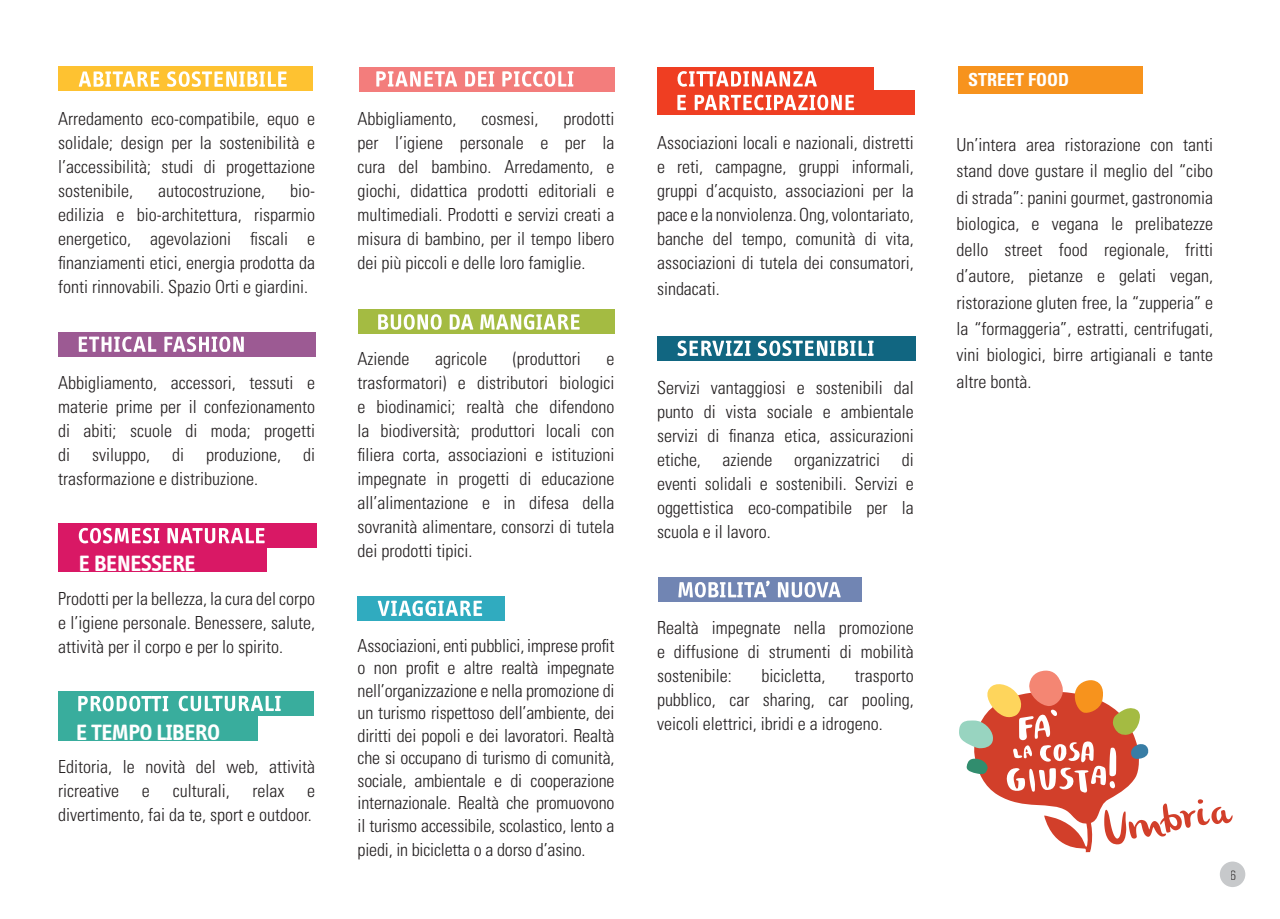
<style>
.page{position:relative;width:1280px;height:919px;background:#fff}
.page>*{position:absolute;margin:0;border:0;box-sizing:border-box;transform-origin:0 0}
.t1{font:700 22.8px "Info";color:#fff}
.paragrafo{font:300 condensed 18px/24px "Univers";color:#231f20;text-align:justify}
.t2{font:700 condensed 18px "Univers";color:#fff}
.t3{font:300 condensed 13.5px "Univers";color:#231f20}
</style>
<div class="page">
<div style="left:1220px;top:861px;width:25px;height:26px;background:#c7c9cb;border-radius:50%"></div>
<div style="left:58px;top:67px;width:254px;height:24px;background:#fec231"></div>
<svg style="left:79px;top:71px;width:80px;height:16px"></svg>
<svg style="left:167px;top:71px;width:120px;height:16px"></svg>
<div style="left:358px;top:309px;width:256px;height:25px;background:#a4bb42"></div>
<svg style="left:378px;top:314px;width:64px;height:16px"></svg>
<svg style="left:450px;top:314px;width:23px;height:15px"></svg>
<svg style="left:480px;top:314px;width:100px;height:16px"></svg>
<div style="left:58px;top:332px;width:258px;height:24px;background:#9c5a93"></div>
<svg style="left:79px;top:336px;width:77px;height:16px"></svg>
<svg style="left:164px;top:336px;width:80px;height:16px"></svg>
<div style="left:359px;top:67px;width:255px;height:24px;background:#f37d7c"></div>
<svg style="left:376px;top:71px;width:81px;height:15px"></svg>
<svg style="left:465px;top:71px;width:29px;height:15px"></svg>
<svg style="left:502px;top:71px;width:71px;height:16px"></svg>
<div style="left:658px;top:577px;width:203px;height:25px;background:#7185b3"></div>
<svg style="left:678px;top:580px;width:92px;height:17px"></svg>
<svg style="left:778px;top:582px;width:63px;height:15px"></svg>
<div style="left:657px;top:67px;width:217px;height:24px;background:#ef3e22"></div>
<svg style="left:677px;top:71px;width:140px;height:16px"></svg>
<div style="left:657px;top:90px;width:257px;height:25px;background:#ef3e22"></div>
<svg style="left:677px;top:95px;width:9px;height:15px"></svg>
<svg style="left:695px;top:95px;width:159px;height:15px"></svg>
<div style="left:657px;top:336px;width:258px;height:25px;background:#116681"></div>
<svg style="left:677px;top:340px;width:73px;height:16px"></svg>
<svg style="left:758px;top:340px;width:116px;height:16px"></svg>
<div style="left:357px;top:596px;width:148px;height:24px;background:#30abbf"></div>
<svg style="left:378px;top:600px;width:104px;height:16px"></svg>
<div style="left:58px;top:691px;width:256px;height:25px;background:#39ad9d"></div>
<div style="left:58px;top:716px;width:199px;height:24px;background:#39ad9d"></div>
<svg style="left:78px;top:695px;width:90px;height:16px"></svg>
<svg style="left:179px;top:695px;width:102px;height:16px"></svg>
<div style="left:58px;top:523px;width:259px;height:25px;background:#d91865"></div>
<svg style="left:79px;top:528px;width:80px;height:15px"></svg>
<svg style="left:167px;top:528px;width:98px;height:15px"></svg>
<div style="left:58px;top:547px;width:208px;height:24px;background:#d91865"></div>
<div style="left:958px;top:67px;width:184px;height:27px;background:#f7931d"></div>
<svg style="left:959px;top:670px;width:273px;height:182px"></svg>
<p class="paragrafo" style="left:58px;top:106px;width:258px">Arredamento eco-compatibile, equo e solidale; design per la sostenibilità e l’accessibilità; studi di progettazione sostenibile,</p>
<p class="paragrafo" style="left:58px;top:178px;width:258px;text-indent:232px">bio&shy;edilizia e bio-architettura, risparmio energetico, agevolazioni fiscali e finanziamenti etici, energia prodotta da fonti rinnovabili. Spazio Orti e giardini.</p>
<p class="paragrafo" style="left:158px;top:178px;width:108px">autocostruzione,</p>
<p class="paragrafo" style="left:58px;top:370px;width:258px">Abbigliamento, accessori, tessuti e materie prime per il confezionamento di abiti; scuole di moda; progetti di sviluppo, di produzione, di trasformazione e distribuzione.</p>
<p class="t1" style="left:79px;top:550px;width:118px">E BENESSERE</p>
<p class="paragrafo" style="left:58px;top:586px;width:258px">Prodotti per la bellezza, la cura del corpo e l’igiene personale. Benessere, salute, attività per il corpo e per lo spirito.</p>
<p class="t1" style="left:76px;top:718px;width:145px">E TEMPO LIBERO</p>
<p class="paragrafo" style="left:58px;top:754px;width:258px">Editoria, le novità del web, attività ricreative</p>
<p class="paragrafo" style="left:142px;top:778px;width:9px">e</p>
<p class="paragrafo" style="left:173px;top:778px;width:58px">culturali,</p>
<p class="paragrafo" style="left:252px;top:778px;width:33px">relax</p>
<p class="paragrafo" style="left:58px;top:778px;width:258px;text-align:right">e<br>divertimento, fai da te, sport e outdoor.</p>
<p class="paragrafo" style="left:358px;top:106px;width:100px">Abbigliamento,</p>
<p class="paragrafo" style="left:481px;top:106px;width:58px">cosmesi,</p>
<p class="paragrafo" style="left:358px;top:106px;width:258px;text-indent:206px">prodotti per l’igiene personale e per la cura del bambino. Arredamento, e giochi, didattica prodotti editoriali e multimediali. Prodotti e servizi creati a misura di bambino, per il tempo libero dei più piccoli e delle loro famiglie.</p>
<p class="paragrafo" style="left:358px;top:346px;width:53px">Aziende</p>
<p class="paragrafo" style="left:435px;top:346px;width:53px">agricole</p>
<p class="paragrafo" style="left:513px;top:346px;width:69px">(produttori</p>
<p class="paragrafo" style="left:358px;top:346px;width:258px;text-indent:249px">e trasformatori) e distributori biologici e biodinamici; realtà che difendono la biodiversità; produttori locali con filiera corta, associazioni e istituzioni impegnate in progetti di educazione all’alimentazione e in difesa della sovranità alimentare, consorzi di tutela dei prodotti tipici.</p>
<p class="paragrafo" style="left:358px;top:634px;width:258px;line-height:22.6px">Associazioni, enti pubblici, imprese profit o non profit e altre realtà impegnate nell’organizzazione e nella promozione di un turismo rispettoso dell’ambiente, dei diritti dei popoli e dei lavoratori. Realtà che si occupano di turismo di comunità, sociale, ambientale e di cooperazione internazionale. Realtà che promuovono il turismo accessibile, scolastico, lento a piedi, in bicicletta o a dorso d’asino.</p>
<p class="paragrafo" style="left:657px;top:130px;width:258px">Associazioni locali e nazionali, distretti e reti, campagne, gruppi informali, gruppi d’acquisto, associazioni per la pace e la nonviolenza. Ong, volontariato, banche del tempo, comunità di vita, associazioni di tutela dei consumatori,</p>
<p class="paragrafo" style="left:657px;top:277px;width:64px">sindacati.</p>
<p class="paragrafo" style="left:657px;top:375px;width:258px">Servizi vantaggiosi e sostenibili dal punto di vista sociale e ambientale servizi di finanza etica, assicurazioni etiche, aziende organizzatrici di eventi solidali e sostenibili. Servizi e oggettistica eco-compatibile per la scuola e il lavoro.</p>
<p class="paragrafo" style="left:657px;top:615px;width:258px">Realtà impegnate nella promozione e diffusione di strumenti di mobilità sostenibile:</p>
<p class="paragrafo" style="left:761px;top:663px;width:65px">bicicletta,</p>
<p class="paragrafo" style="left:657px;top:663px;width:258px;text-indent:198px">trasporto pubblico, car sharing, car pooling, veicoli elettrici, ibridi e a idrogeno.</p>
<p class="t2" style="left:968px;top:69px;width:102px">STREET FOOD</p>
<p class="paragrafo" style="left:956px;top:132px;width:258px;line-height:26.2px">Un’intera area ristorazione con tanti stand dove gustare il meglio del “cibo di strada”: panini gourmet, gastronomia biologica, e vegana le prelibatezze dello street food regionale, fritti d’autore, pietanze e gelati vegan, ristorazione gluten free, la “zupperia” e la “formaggeria”, estratti, centrifugati, vini biologici, birre artigianali e tante altre bontà.</p>
<p class="t3" style="left:1231px;top:866px;width:7px">6</p>
</div>
